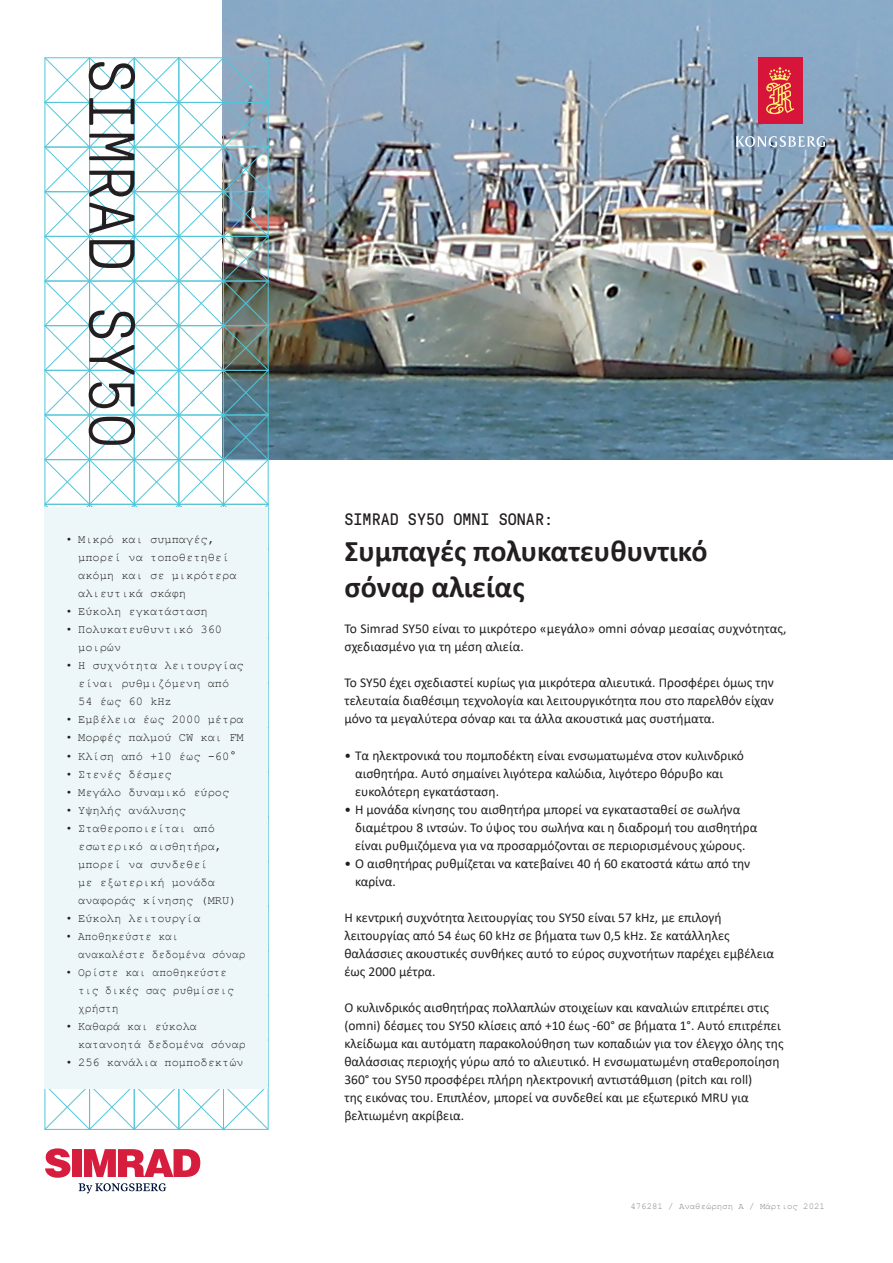
<style>
.page{position:relative;width:893px;height:1263px;background:#fff}
.page>*{position:absolute;margin:0;border:0;box-sizing:border-box;transform-origin:0 0}
.H0{font:300 64.5px "GT Pressura Mono";color:#231f20}
.t1{font:700 30px/36px "Calibri";color:#231f20}
.t2{font:16.5px "GT Pressura Mono";color:#231f20}
.Body{font:13.5px/18px "Calibri";color:#231f20}
.t3{font:12px/18px "Courier New";color:#231f20}
.t4{font:12px/18px "Courier New";color:#231f20;scale:.94 1}
.t5{font:12px/18px "Courier New";color:#231f20;scale:.93 1}
.t6{font:9px "Courier New";color:#808285}
</style>
<div class="page">
<img style="left:222px;top:0;width:671px;height:459px">
<div style="left:758px;top:57px;width:44px;height:67px;background:#d71439"></div>
<svg style="left:766px;top:67px;width:28px;height:47px"></svg>
<svg style="left:736px;top:136px;width:89px;height:11px"></svg>
<svg style="left:44px;top:57px;width:225px;height:1073px"></svg>
<div style="left:73px;top:1149px;width:9px;height:28px;background:#d71d3e"></div>
<svg style="left:45px;top:1148px;width:25px;height:30px"></svg>
<svg style="left:84px;top:1149px;width:116px;height:28px"></svg>
<svg style="left:79px;top:1183px;width:87px;height:10px"></svg>
<div style="left:44px;top:507px;width:224px;height:582px;background:#edf7f9"></div>
<p class="H0" style="left:146px;top:58px;width:392px;rotate:90deg">SIMRAD SY50</p>
<p class="t3" style="left:78px;top:530px;width:160px;text-indent:-13px">• Μικρό και συμπαγές, μπορεί να τοποθετηθεί ακόμη και σε μικρότερα αλιευτικά σκάφη</p>
<p class="t3" style="left:65px;top:602px;width:144px">• Εύκολη εγκατάσταση</p>
<p class="t3" style="left:78px;top:620px;width:146px;text-indent:-13px">• Πολυκατευθυντικό 360 μοιρών</p>
<p class="t3" style="left:78px;top:656px;width:167px;text-indent:-13px">• Η συχνότητα λειτουργίας είναι ρυθμιζόμενη από<br>54 έως 60 kHz</p>
<p class="t3" style="left:65px;top:710px;width:180px">• Εμβέλεια έως 2000 μέτρα</p>
<p class="t3" style="left:65px;top:728px;width:180px">• Μορφές παλμού CW και FM</p>
<p class="t3" style="left:65px;top:746px;width:173px">• Κλίση από +10 έως -60°</p>
<p class="t3" style="left:65px;top:764px;width:108px">• Στενές δέσμες</p>
<p class="t3" style="left:65px;top:782px;width:165px">• Μεγάλο δυναμικό εύρος</p>
<p class="t3" style="left:65px;top:800px;width:122px">• Υψηλής ανάλυσης</p>
<p class="t3" style="left:78px;top:818px;width:160px;text-indent:-13px">• Σταθεροποιείται από εσωτερικό αισθητήρα, μπορεί να συνδεθεί<br>με εξωτερική μονάδα αναφοράς κίνησης (MRU)</p>
<p class="t3" style="left:65px;top:908px;width:137px">• Εύκολη λειτουργία</p>
<p class="t5" style="left:78px;top:926px;width:182px;text-indent:-13px">• Αποθηκεύστε και ανακαλέστε δεδομένα σόναρ</p>
<p class="t4" style="left:78px;top:962px;width:167px;text-indent:-13px">• Ορίστε και αποθηκεύστε τις δικές σας ρυθμίσεις χρήστη</p>
<p class="t3" style="left:78px;top:1016px;width:169px;text-indent:-13px">• Καθαρά και εύκολα κατανοητά δεδομένα σόναρ</p>
<p class="t3" style="left:65px;top:1052px;width:180px">• 256 κανάλια πομποδεκτών</p>
<h2 class="t2" style="left:344px;top:511px;width:210px">SIMRAD SY50 OMNI SONAR:</h2>
<h1 class="t1" style="left:344px;top:533px;width:365px">Συμπαγές πολυκατευθυντικό σόναρ αλιείας</h1>
<p class="Body" style="left:344px;top:620px;width:444px">Το Simrad SY50 είναι το μικρότερο «μεγάλο» omni σόναρ μεσαίας συχνότητας, σχεδιασμένο για τη μέση αλιεία.</p>
<p class="Body" style="left:344px;top:674px;width:431px;text-align:justify">Το SY50 έχει σχεδιαστεί κυρίως για μικρότερα αλιευτικά. Προσφέρει όμως την τελευταία διαθέσιμη τεχνολογία και λειτουργικότητα που στο παρελθόν είχαν μόνο τα μεγαλύτερα σόναρ και τα άλλα ακουστικά μας συστήματα.</p>
<p class="Body" style="left:355px;top:746px;width:390px;text-indent:-11px">• Τα ηλεκτρονικά του πομποδέκτη είναι ενσωματωμένα στον κυλινδρικό αισθητήρα. Αυτό σημαίνει λιγότερα καλώδια, λιγότερο θόρυβο και ευκολότερη εγκατάσταση.</p>
<p class="Body" style="left:355px;top:800px;width:404px;text-indent:-11px">• Η μονάδα κίνησης του αισθητήρα μπορεί να εγκατασταθεί σε σωλήνα διαμέτρου 8 ιντσών. Το ύψος του σωλήνα και η διαδρομή του αισθητήρα είναι ρυθμιζόμενα για να προσαρμόζονται σε περιορισμένους χώρους.</p>
<p class="Body" style="left:355px;top:854px;width:397px;text-indent:-11px">• Ο αισθητήρας ρυθμίζεται να κατεβαίνει 40 ή 60 εκατοστά κάτω από την καρίνα.</p>
<p class="Body" style="left:344px;top:908px;width:431px">Η κεντρική συχνότητα λειτουργίας του SY50 είναι 57 kHz, με επιλογή λειτουργίας από 54 έως 60 kHz σε βήματα των 0,5 kHz. Σε κατάλληλες θαλάσσιες ακουστικές συνθήκες αυτό το εύρος συχνοτήτων παρέχει εμβέλεια έως 2000 μέτρα.</p>
<p class="Body" style="left:344px;top:998px;width:441px">Ο κυλινδρικός αισθητήρας πολλαπλών στοιχείων και καναλιών επιτρέπει στις (omni) δέσμες του SY50 κλίσεις από +10 έως -60° σε βήματα 1°. Αυτό επιτρέπει κλείδωμα και αυτόματη παρακολούθηση των κοπαδιών για τον έλεγχο όλης της θαλάσσιας περιοχής γύρω από το αλιευτικό. Η ενσωματωμένη σταθεροποίηση 360° του SY50 προσφέρει πλήρη ηλεκτρονική αντιστάθμιση (pitch και roll)<br>της εικόνας του. Επιπλέον, μπορεί να συνδεθεί και με εξωτερικό MRU για βελτιωμένη ακρίβεια.</p>
<p class="t6" style="left:630px;top:1201px;width:196px">476281 / Αναθεώρηση Α / Μάρτιος 2021</p>
</div>
